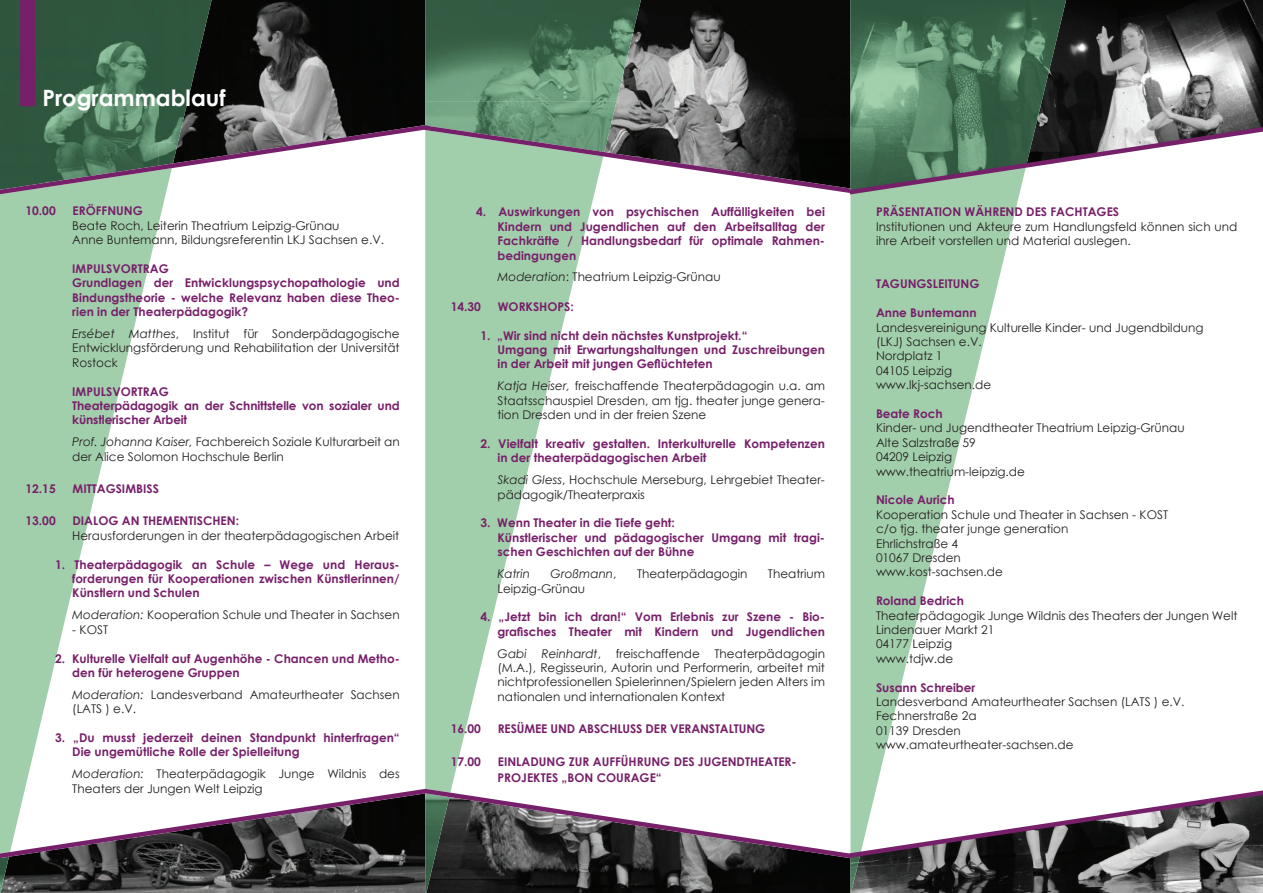
<style>
.page{position:relative;width:1263px;height:893px;background:#fff}
.page>*{position:absolute;margin:0;border:0;box-sizing:border-box;transform-origin:0 0}
.t1{font:700 22.5px "Century Gothic";color:#fff}
.t2{font:12px/14.4px "Century Gothic";color:#231f20}
.t3{font:700 12px/14.4px "Century Gothic";color:#77206a}
.t4{font:italic 12px "Century Gothic";color:#231f20}
.s1{font-style:italic}
.s2{font-style:normal}
</style>
<div class="page">
<img style="left:9px;top:861px;width:417px;height:32px">
<img style="left:212px;top:0;width:213px;height:115px">
<svg style="left:0;top:197px;width:165px;height:581px;fill:#a2cfab"></svg>
<img style="left:0;top:0;width:159px;height:115px">
<img style="left:159px;top:0;width:53px;height:115px">
<img style="left:0;top:861px;width:9px;height:32px">
<img style="left:426px;top:861px;width:424px;height:32px">
<img style="left:616px;top:0;width:410px;height:115px">
<img style="left:425px;top:0;width:216px;height:102px">
<img style="left:425px;top:101px;width:191px;height:14px">
<svg style="left:425px;top:197px;width:169px;height:581px;fill:#a2cfab"></svg>
<img style="left:861px;top:861px;width:402px;height:32px">
<img style="left:1026px;top:0;width:237px;height:115px">
<svg style="left:850px;top:197px;width:169px;height:581px;fill:#a2cfab"></svg>
<img style="left:850px;top:861px;width:11px;height:32px">
<svg style="left:0;top:778px;width:1263px;height:83px"></svg>
<svg style="left:0;top:115px;width:1263px;height:82px"></svg>
<div style="left:20px;top:0;width:15px;height:106px;background:#77206a"></div>
<h1 class="t1" style="left:43px;top:81px;width:185px">Programmablauf</h1>
<p class="t3" style="left:26px;top:203px;width:32px">10.00</p>
<p class="t3" style="left:73px;top:203px;width:72px">ERÖFFNUNG</p>
<p class="t2" style="left:72px;top:218px;width:313px">Beate Roch, Leiterin Theatrium Leipzig-Grünau<br>Anne Buntemann, Bildungsreferentin LKJ Sachsen e.V.</p>
<p class="t3" style="left:72px;top:261px;width:329px">IMPULSVORTRAG<br>Grundlagen der Entwicklungspsychopathologie und Bindungstheorie - welche Relevanz haben diese Theo&shy;rien in der Theaterpädagogik?</p>
<p class="t2" style="left:72px;top:326px;width:329px;text-align:justify"><span class="s1">Ersébet Matthes</span>, Institut für Sonderpädagogische Entwicklungsförderung und Rehabilitation der Universität Rostock</p>
<p class="t3" style="left:72px;top:383px;width:329px">IMPULSVORTRAG<br>Theaterpädagogik an der Schnittstelle von sozialer und künstlerischer Arbeit</p>
<p class="t2" style="left:72px;top:435px;width:329px"><span class="s1">Prof. Johanna Kaiser,</span> Fachbereich Soziale Kulturarbeit an der Alice Solomon Hochschule Berlin</p>
<p class="t3" style="left:25px;top:481px;width:32px">12.15</p>
<p class="t3" style="left:73px;top:481px;width:88px">MITTAGSIMBISS</p>
<p class="t3" style="left:25px;top:513px;width:32px">13.00</p>
<p class="t3" style="left:73px;top:513px;width:168px">DIALOG AN THEMENTISCHEN:</p>
<p class="t2" style="left:72px;top:528px;width:328px">Herausforderungen in der theaterpädagogischen Arbeit</p>
<p class="t3" style="left:72px;top:557px;width:329px;text-align:justify;text-indent:-17px">1. Theaterpädagogik an Schule – Wege und Heraus&shy;forderungen für Kooperationen zwischen Künstlerinnen/ Künstlern und Schulen</p>
<p class="t2" style="left:72px;top:608px;width:329px"><span class="s1">Moderation:</span> Kooperation Schule und Theater in Sachsen</p>
<p class="t2" style="left:72px;top:622px;width:37px">- KOST</p>
<p class="t3" style="left:72px;top:650px;width:329px;text-indent:-17px">2. Kulturelle Vielfalt auf Augenhöhe - Chancen und Metho&shy;den für heterogene Gruppen</p>
<p class="t2" style="left:72px;top:687px;width:329px"><span class="s1">Moderation:</span> Landesverband Amateurtheater Sachsen (LATS ) e.V.</p>
<p class="t3" style="left:72px;top:730px;width:329px;text-indent:-17px">3. „Du musst jederzeit deinen Standpunkt hinterfragen“<br>Die ungemütliche Rolle der Spielleitung</p>
<p class="t2" style="left:72px;top:767px;width:329px"><span class="s1">Moderation:</span> Theaterpädagogik Junge Wildnis des<br>Theaters der Jungen Welt Leipzig</p>
<p class="t3" style="left:497px;top:204px;width:329px;text-align:justify;text-indent:-21px">4. Auswirkungen von psychischen Auffälligkeiten bei Kindern und Jugendlichen auf den Arbeitsalltag der Fachkräfte / Handlungsbedarf für optimale Rahmen&shy;bedingungen</p>
<p class="t2" style="left:497px;top:270px;width:225px"><span class="s1">Moderation</span>: Theatrium Leipzig-Grünau</p>
<p class="t3" style="left:451px;top:299px;width:32px">14.30</p>
<p class="t3" style="left:498px;top:299px;width:78px">WORKSHOPS:</p>
<p class="t3" style="left:497px;top:327px;width:329px;text-indent:-17px">1. „Wir sind nicht dein nächstes Kunstprojekt.“<br>Umgang mit Erwartungshaltungen und Zuschreibungen in der Arbeit mit jungen Geflüchteten</p>
<p class="t2" style="left:497px;top:379px;width:329px;text-align:justify"><span class="s1">Katja Heiser,</span> freischaffende Theaterpädagogin u.a. am Staatsschauspiel Dresden, am tjg. theater junge genera&shy;tion Dresden und in der freien Szene</p>
<p class="t3" style="left:497px;top:436px;width:329px;text-indent:-17px">2. Vielfalt kreativ gestalten. Interkulturelle Kompetenzen in der theaterpädagogischen Arbeit</p>
<p class="t2" style="left:497px;top:472px;width:329px"><span class="s1">Skadi Gless</span>, Hochschule Merseburg, Lehrgebiet Theater&shy;pädagogik/Theaterpraxis</p>
<p class="t3" style="left:497px;top:515px;width:329px;text-indent:-17px">3. Wenn Theater in die Tiefe geht:<br>Künstlerischer und pädagogischer Umgang mit tragi&shy;schen Geschichten auf der Bühne</p>
<p class="t4" style="left:497px;top:565px;width:34px">Katrin</p>
<p class="t4" style="left:551px;top:565px;width:67px">Großmann<span class="s2">,</span></p>
<p class="t2" style="left:637px;top:566px;width:112px">Theaterpädagogin</p>
<p class="t2" style="left:768px;top:566px;width:59px">Theatrium</p>
<p class="t2" style="left:497px;top:581px;width:89px">Leipzig-Grünau</p>
<p class="t3" style="left:480px;top:609px;width:346px;text-align:right">4. „Jetzt bin ich dran!“ Vom Erlebnis zur Szene - Bio&shy;grafisches Theater mit Kindern und Jugendlichen</p>
<p class="t2" style="left:497px;top:646px;width:329px;text-align:justify"><span class="s1">Gabi Reinhardt</span>, freischaffende Theaterpädagogin (M.A.), Regisseurin, Autorin und Performerin, arbeitet mit nichtprofessionellen Spielerinnen/Spielern jeden Alters im nationalen und internationalen Kontext</p>
<p class="t3" style="left:451px;top:721px;width:32px">16.00</p>
<p class="t3" style="left:498px;top:721px;width:269px">RESÜMEE UND ABSCHLUSS DER VERANSTALTUNG</p>
<p class="t3" style="left:451px;top:753px;width:32px">17.00</p>
<p class="t3" style="left:498px;top:753px;width:300px">EINLADUNG ZUR AUFFÜHRUNG DES JUGENDTHEATER-</p>
<p class="t3" style="left:497px;top:769px;width:166px">PROJEKTES „BON COURAGE“</p>
<p class="t3" style="left:876px;top:204px;width:245px">PRÄSENTATION WÄHREND DES FACHTAGES</p>
<p class="t2" style="left:876px;top:219px;width:363px">Institutionen und Akteure zum Handlungsfeld können sich und ihre Arbeit vorstellen und Material auslegen.</p>
<p class="t3" style="left:876px;top:276px;width:105px">TAGUNGSLEITUNG</p>
<p class="t3" style="left:876px;top:305px;width:102px">Anne Buntemann</p>
<p class="t2" style="left:876px;top:320px;width:329px">Landesvereinigung Kulturelle Kinder- und Jugendbildung (LKJ) Sachsen e.V.<br>Nordplatz 1<br>04105 Leipzig<br>www.lkj-sachsen.de</p>
<p class="t3" style="left:876px;top:406px;width:68px">Beate Roch</p>
<p class="t2" style="left:876px;top:421px;width:310px">Kinder- und Jugendtheater Theatrium Leipzig-Grünau<br>Alte Salzstraße 59<br>04209 Leipzig<br>www.theatrium-leipzig.de</p>
<p class="t3" style="left:876px;top:492px;width:80px">Nicole Aurich</p>
<p class="t2" style="left:876px;top:507px;width:294px">Kooperation Schule und Theater in Sachsen - KOST c/o tjg. theater junge generation<br>Ehrlichstraße 4<br>01067 Dresden<br>www.kost-sachsen.de</p>
<p class="t3" style="left:876px;top:593px;width:90px">Roland Bedrich</p>
<p class="t2" style="left:876px;top:608px;width:363px">Theaterpädagogik Junge Wildnis des Theaters der Jungen Welt<br>Lindenauer Markt 21<br>04177 Leipzig<br>www.tdjw.de</p>
<p class="t3" style="left:876px;top:679px;width:101px">Susann Schreiber</p>
<p class="t2" style="left:876px;top:694px;width:310px">Landesverband Amateurtheater Sachsen (LATS ) e.V.<br>Fechnerstraße 2a<br>01139 Dresden<br>www.amateurtheater-sachsen.de</p>
</div>
